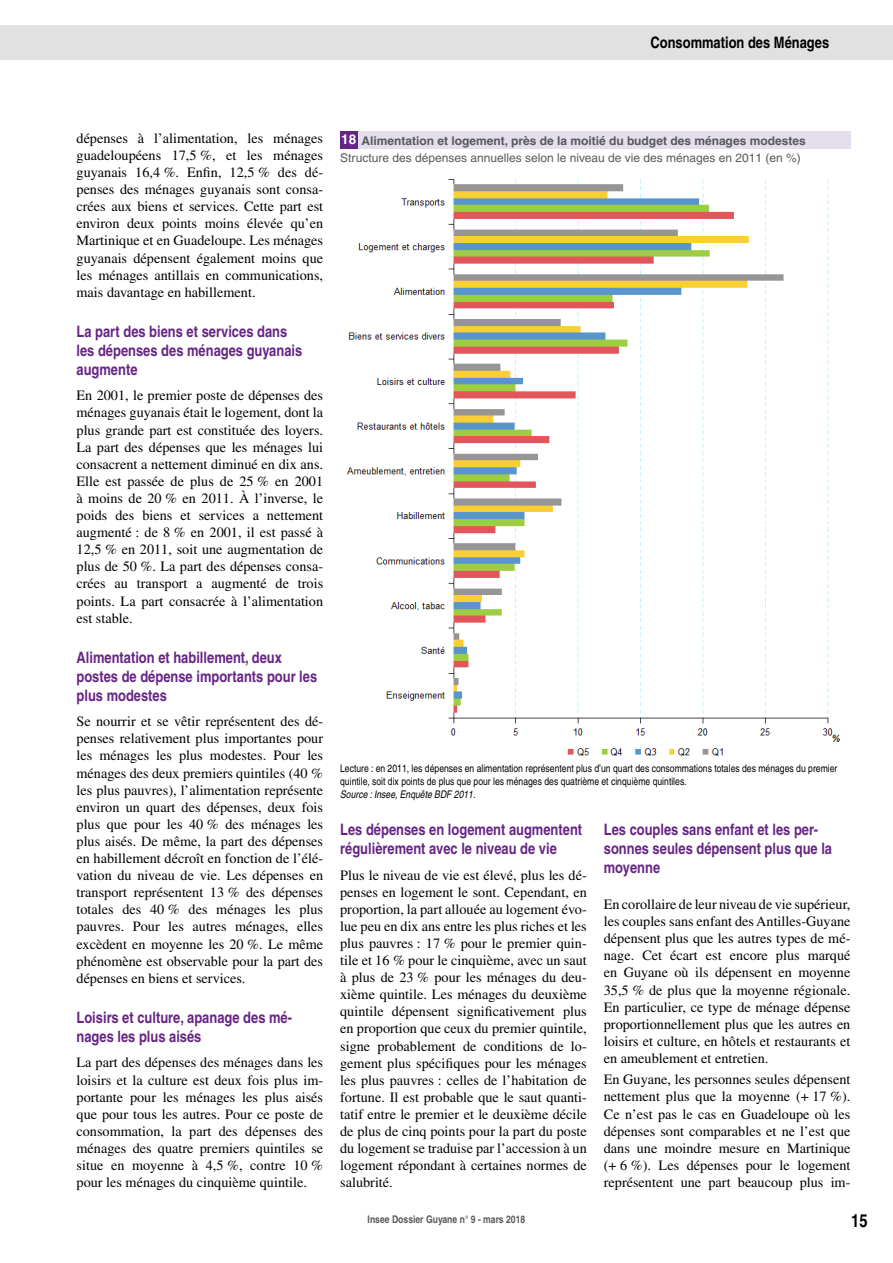
<style>
.page{position:relative;width:893px;height:1263px;background:#fff}
.page>*{position:absolute;margin:0;border:0;box-sizing:border-box;transform-origin:0 0}
.t1{font:700 condensed 18px "Helvetica";color:#000}
.t2{font:700 condensed 15.75px/18.9px "Helvetica";color:#662584}
.t3{font:700 condensed 15.75px "Helvetica";color:#000}
.t4{font:14.25px/17.1px "Times";color:#000;text-align:justify}
.t5{font:700 13.5px "Helvetica";color:#fff}
.t6{font:12px "Helvetica";color:#58595b}
.t7{font:700 12px "Helvetica";color:#58595b}
.t8{font:condensed 10.5px/12.6px "Helvetica";color:#000}
.t9{font:700 condensed 10.5px "Helvetica";color:#58595b}
.t10{font:italic condensed 10.5px "Helvetica";color:#000}
</style>
<div class="page">
<div style="left:0;top:26px;width:893px;height:34px;background:#e2e1e1"></div>
<div style="left:340px;top:132px;width:510px;height:17px;background:#e4deed"></div>
<div style="left:340px;top:132px;width:17px;height:17px;background:#662584"></div>
<img style="left:346px;top:179px;width:495px;height:577px">
<p class="t3" style="left:650px;top:33px;width:180px">Consommation des Ménages</p>
<p class="t4" style="left:77px;top:129px;width:248px">dépenses à l’alimentation, les ménages guadeloupéens 17,5 %, et les ménages guyanais 16,4 %. Enfin, 12,5 % des dé&shy;penses des ménages guyanais sont consa&shy;crées aux biens et services. Cette part est environ deux points moins élevée qu’en Martinique et en Guadeloupe. Les ménages guyanais dépensent également moins que les ménages antillais en communications, mais davantage en habillement.</p>
<p class="t2" style="left:77px;top:322px;width:227px">La part des biens et services dans les dépenses des ménages guyanais augmente</p>
<p class="t4" style="left:77px;top:387px;width:248px">En 2001, le premier poste de dépenses des ménages guyanais était le logement, dont la plus grande part est constituée des loyers.<br>La part des dépenses que les ménages lui consacrent a nettement diminué en dix ans.<br>Elle est passée de plus de 25 % en 2001 à moins de 20 % en 2011. À l’inverse, le poids des biens et services a nettement augmenté : de 8 % en 2001, il est passé à 12,5 % en 2011, soit une augmentation de plus de 50 %. La part des dépenses consa&shy;crées au transport a augmenté de trois points. La part consacrée à l’alimentation est stable.</p>
<p class="t2" style="left:77px;top:648px;width:242px">Alimentation et habillement, deux postes de dépense importants pour les plus modestes</p>
<p class="t4" style="left:77px;top:713px;width:248px">Se nourrir et se vêtir représentent des dé&shy;penses relativement plus importantes pour les ménages les plus modestes. Pour les ménages des deux premiers quintiles (40 % les plus pauvres), l’alimentation représente environ un quart des dépenses, deux fois plus que pour les 40 % des ménages les plus aisés. De même, la part des dépenses en habillement décroît en fonction de l’élé&shy;vation du niveau de vie. Les dépenses en transport représentent 13 % des dépenses totales des 40 % des ménages les plus pauvres. Pour les autres ménages, elles excèdent en moyenne les 20 %. Le même phénomène est observable pour la part des dépenses en biens et services.</p>
<p class="t2" style="left:77px;top:1008px;width:217px">Loisirs et culture, apanage des mé&shy;nages les plus aisés</p>
<p class="t4" style="left:77px;top:1054px;width:248px">La part des dépenses des ménages dans les loisirs et la culture est deux fois plus im&shy;portante pour les ménages les plus aisés que pour tous les autres. Pour ce poste de consommation, la part des dépenses des ménages des quatre premiers quintiles se situe en moyenne à 4,5 %, contre 10 % pour les ménages du cinquième quintile.</p>
<p class="t5" style="left:341px;top:131px;width:17px">18</p>
<p class="t7" style="left:361px;top:133px;width:446px">Alimentation et logement, près de la moitié du budget des ménages modestes</p>
<p class="t6" style="left:340px;top:151px;width:462px">Structure des dépenses annuelles selon le niveau de vie des ménages en 2011 (en %)</p>
<p class="t8" style="left:340px;top:762px;width:499px">Lecture : en 2011, les dépenses en alimentation représentent plus d’un quart des consommations totales des ménages du premier quintile, soit dix points de plus que pour les ménages des quatrième et cinquième quintiles.</p>
<p class="t10" style="left:340px;top:788px;width:137px">Source : Insee, Enquête BDF 2011.</p>
<p class="t2" style="left:340px;top:820px;width:243px">Les dépenses en logement augmentent régulièrement avec le niveau de vie</p>
<p class="t4" style="left:340px;top:866px;width:248px">Plus le niveau de vie est élevé, plus les dé&shy;penses en logement le sont. Cependant, en proportion, la part allouée au logement évo&shy;lue peu en dix ans entre les plus riches et les plus pauvres : 17 % pour le premier quin&shy;tile et 16 % pour le cinquième, avec un saut à plus de 23 % pour les ménages du deu&shy;xième quintile. Les ménages du deuxième quintile dépensent significativement plus en proportion que ceux du premier quintile, signe probablement de conditions de lo&shy;gement plus spécifiques pour les ménages les plus pauvres : celles de l’habitation de fortune. Il est probable que le saut quanti&shy;tatif entre le premier et le deuxième décile de plus de cinq points pour la part du poste du logement se traduise par l’accession à un logement répondant à certaines normes de salubrité.</p>
<p class="t9" style="left:368px;top:1213px;width:159px">Insee Dossier Guyane n° 9 - mars 2018</p>
<p class="t2" style="left:604px;top:820px;width:230px">Les couples sans enfant et les per&shy;sonnes seules dépensent plus que la moyenne</p>
<p class="t4" style="left:604px;top:896px;width:248px">En corollaire de leur niveau de vie supérieur, les couples sans enfant des Antilles-Guyane dépensent plus que les autres types de mé&shy;nage. Cet écart est encore plus marqué en Guyane où ils dépensent en moyenne 35,5 % de plus que la moyenne régionale.<br>En particulier, ce type de ménage dépense proportionnellement plus que les autres en loisirs et culture, en hôtels et restaurants et en ameublement et entretien.</p>
<p class="t4" style="left:604px;top:1071px;width:248px">En Guyane, les personnes seules dépensent nettement plus que la moyenne (+ 17 %).<br>Ce n’est pas le cas en Guadeloupe où les dépenses sont comparables et ne l’est que dans une moindre mesure en Martinique (+ 6 %). Les dépenses pour le logement représentent une part beaucoup plus im-</p>
<p class="t1" style="left:851px;top:1209px;width:18px">15</p>
</div>
